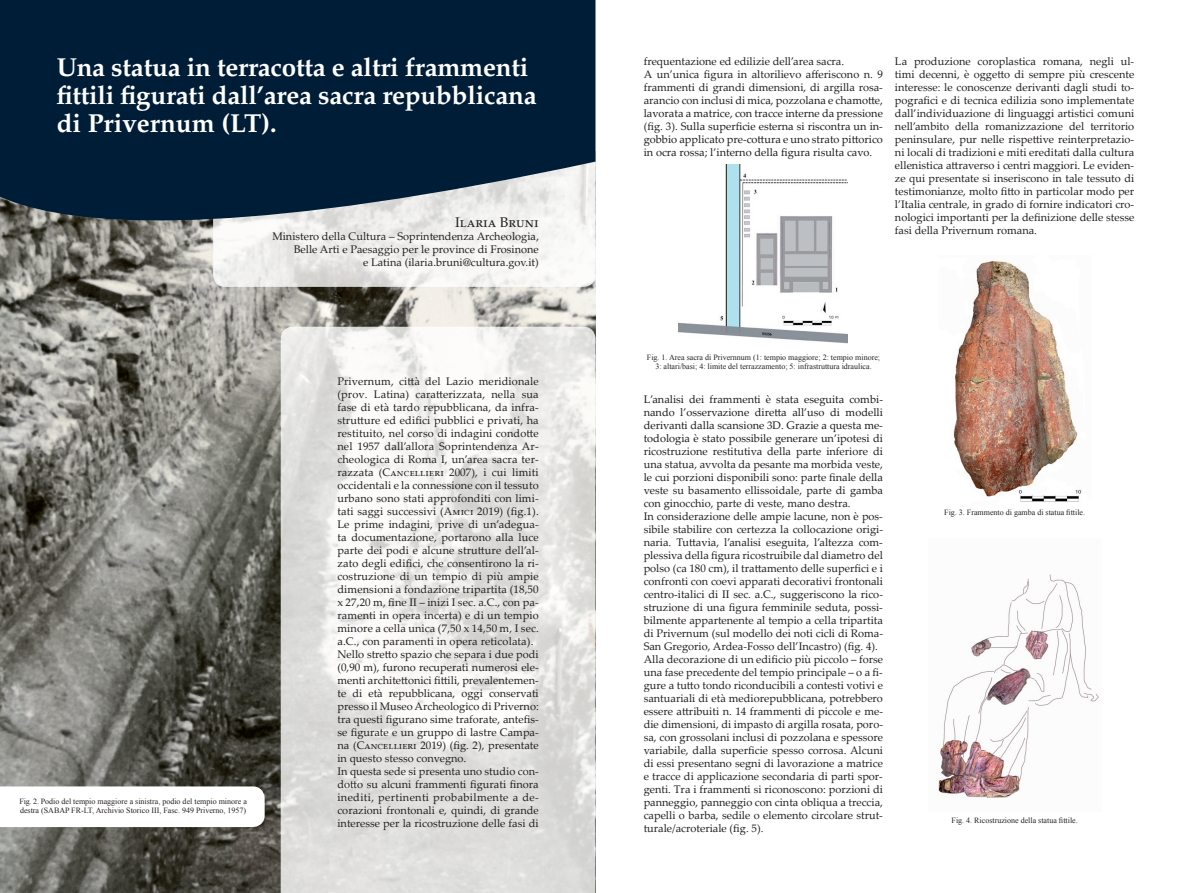
<style>
.page{position:relative;width:1191px;height:893px;background:#fff}
.page>*{position:absolute;margin:0;border:0;box-sizing:border-box;transform-origin:0 0}
.t1{font:700 26px/28px "Palatino LT Std";letter-spacing:-.01em;color:#fff}
.t2{font:14px "Palatino LT Std";color:#231f20}
.t3{font:11px/13px "Palatino Linotype";color:#231f20}
.t4{font:11px/13px "Palatino Linotype";color:#1d1d1f}
.t5{font:11px/13px "Palatino LT Std";color:#231f20;text-align:right}
.t6{font:8px/9.6px "Times New Roman";color:#231f20}
.s1{color:#231f20}
</style>
<div class="page">
<img style="left:0;top:306px;width:595px;height:587px">
<svg style="left:0;top:786px;width:265px;height:41px"></svg>
<svg style="left:281px;top:327px;width:314px;height:566px"></svg>
<svg style="left:0;top:0;width:595px;height:306px;background:#415464"></svg>
<img style="left:938px;top:574px;width:161px;height:224px">
<img style="left:953px;top:261px;width:129px;height:241px">
<img style="left:678px;top:164px;width:169px;height:180px">
<h1 class="t1" style="left:57px;top:53px;width:482px">Una statua in terracotta e altri frammenti fittili figurati dall’area sacra repubblicana di Privernum (LT).</h1>
<p class="t2" style="left:455px;top:214px;width:85px">Ilaria Bruni</p>
<p class="t5" style="left:272px;top:230px;width:268px">Ministero della Cultura – Soprintendenza Archeologia,<br>Belle Arti e Paesaggio per le province di Frosinone<br>e Latina (ilaria.bruni@cultura.gov.it)</p>
<p class="t6" style="left:19px;top:796px;width:229px">Fig. 2. Podio del tempio maggiore a sinistra, podio del tempio minore a destra (SABAP FR-LT, Archivio Storico III, Fasc. 949 Priverno, 1957)</p>
<p class="t3" style="left:337px;top:374px;width:203px">Privernum, città del Lazio meridionale (prov. Latina) caratterizzata, nella sua fase di età tardo repubblicana, da infra&shy;strutture ed edifici pubblici e privati, ha restituito, nel corso di indagini condotte nel 1957 dall’allora Soprintendenza Ar&shy;cheologica di Roma I, un’area sacra ter&shy;razzata (Cancellieri 2007), i cui limiti occidentali e la connessione con il tessuto urbano sono stati approfonditi con limi&shy;tati saggi successivi (Amici 2019) (fig.1).<br>Le prime indagini, prive di un’adegua&shy;ta documentazione, portarono alla luce parte dei podi e alcune strutture dell’al&shy;zato degli edifici, che consentirono la ri&shy;costruzione di un tempio di più ampie dimensioni a fondazione tripartita (18,50 x 27,20 m, fine II – inizi I sec. a.C., con pa&shy;ramenti in opera incerta) e di un tempio minore a cella unica (7,50 x 14,50 m, I sec. a.C., con paramenti in opera reticolata).<br>Nello stretto spazio che separa i due podi (0,90 m), furono recuperati numerosi ele&shy;menti architettonici fittili, prevalentemen&shy;te di età repubblicana, oggi conservati presso il Museo Archeologico di Priverno: tra questi figurano sime traforate, antefis&shy;se figurate e un gruppo di lastre Campa&shy;na (Cancellieri 2019) (fig. 2), presentate in questo stesso convegno.<br>In questa sede si presenta uno studio con&shy;dotto su alcuni frammenti figurati finora inediti, pertinenti probabilmente a de&shy;corazioni frontonali e, quindi, di grande interesse per la ricostruzione delle fasi di</p>
<p class="t4" style="left:643px;top:54px;width:241px"><span class="s1">frequentazione ed edilizie dell’area sacra.<br>A un’unica figura in altorilievo afferiscono n. 9 frammenti di grandi dimensioni, di argilla rosa&shy;arancio con inclusi</span> di mica, pozzolana e chamotte, lavorata a matrice, con tracce interne da pressione <span class="s1">(fig. 3).</span> Sulla superficie esterna si riscontra un in&shy;gobbio applicato pre-cottura e uno strato pittorico in ocra rossa; l’interno della figura risulta cavo.</p>
<p class="t3" style="left:895px;top:54px;width:241px;text-align:justify">La produzione coroplastica romana, negli ul&shy;timi decenni, è oggetto di sempre più crescente interesse: le conoscenze derivanti dagli studi to&shy;pografici e di tecnica edilizia sono implementate dall’individuazione di linguaggi artistici comuni nell’ambito della romanizzazione del territorio peninsulare, pur nelle rispettive reinterpretazio&shy;ni locali di tradizioni e miti ereditati dalla cultura ellenistica attraverso i centri maggiori. Le eviden&shy;ze qui presentate si inseriscono in tale tessuto di testimonianze, molto fitto in particolar modo per l’Italia centrale, in grado di fornire indicatori cro&shy;nologici importanti per la definizione delle stesse fasi della Privernum romana.</p>
<p class="t6" style="left:647px;top:352px;width:235px;text-align:center">Fig. 1. Area sacra di Privernnum (1: tempio maggiore; 2: tempio minore;<br>3: altari/basi; 4: limite del terrazzamento; 5: infrastruttura idraulica.</p>
<p class="t4" style="left:643px;top:392px;width:241px;text-align:justify">L’analisi dei frammenti è stata eseguita combi&shy;nando l’osservazione diretta all’uso di modelli derivanti dalla scansione 3D. Grazie a questa me&shy;todologia è stato possibile generare un’ipotesi di</p>
<p class="t3" style="left:643px;top:444px;width:241px">ricostruzione restitutiva della parte inferiore di una statua, avvolta da pesante ma morbida veste, le cui porzioni disponibili sono: parte finale della veste su basamento ellissoidale, parte di gamba con ginocchio, parte di veste, mano destra.<br>In considerazione delle ampie lacune, non è pos&shy;sibile stabilire con certezza la collocazione origi&shy;naria. Tuttavia, l’analisi eseguita, l’altezza com&shy;plessiva della figura ricostruibile dal diametro del polso (ca 180 cm), il trattamento delle superfici e i confronti con coevi apparati decorativi frontonali centro-italici di II sec. a.C., suggeriscono la rico&shy;struzione di una figura femminile seduta, possi&shy;bilmente appartenente al tempio a cella tripartita di Privernum (sul modello dei noti cicli di Roma-San Gregorio, Ardea-Fosso dell’Incastro) (fig. 4).<br>Alla decorazione di un edificio più piccolo – forse una fase precedente del tempio principale – o a fi&shy;gure a tutto tondo riconducibili a contesti votivi e santuariali di età mediorepubblicana, potrebbero essere attribuiti n. 14 frammenti di piccole e me&shy;die dimensioni, di impasto di argilla rosata, poro&shy;sa, con grossolani inclusi di pozzolana e spessore variabile, dalla superficie spesso corrosa. Alcuni di essi presentano segni di lavorazione a matrice e tracce di applicazione secondaria di parti spor&shy;genti. Tra i frammenti si riconoscono: porzioni di panneggio, panneggio con cinta obliqua a treccia, capelli o barba, sedile o elemento circolare strut&shy;turale/acroteriale (fig. 5).</p>
<p class="t6" style="left:944px;top:507px;width:142px">Fig. 3. Frammento di gamba di statua fittile.</p>
<p class="t6" style="left:951px;top:816px;width:128px">Fig. 4. Ricostruzione della statua fittile.</p>
</div>
